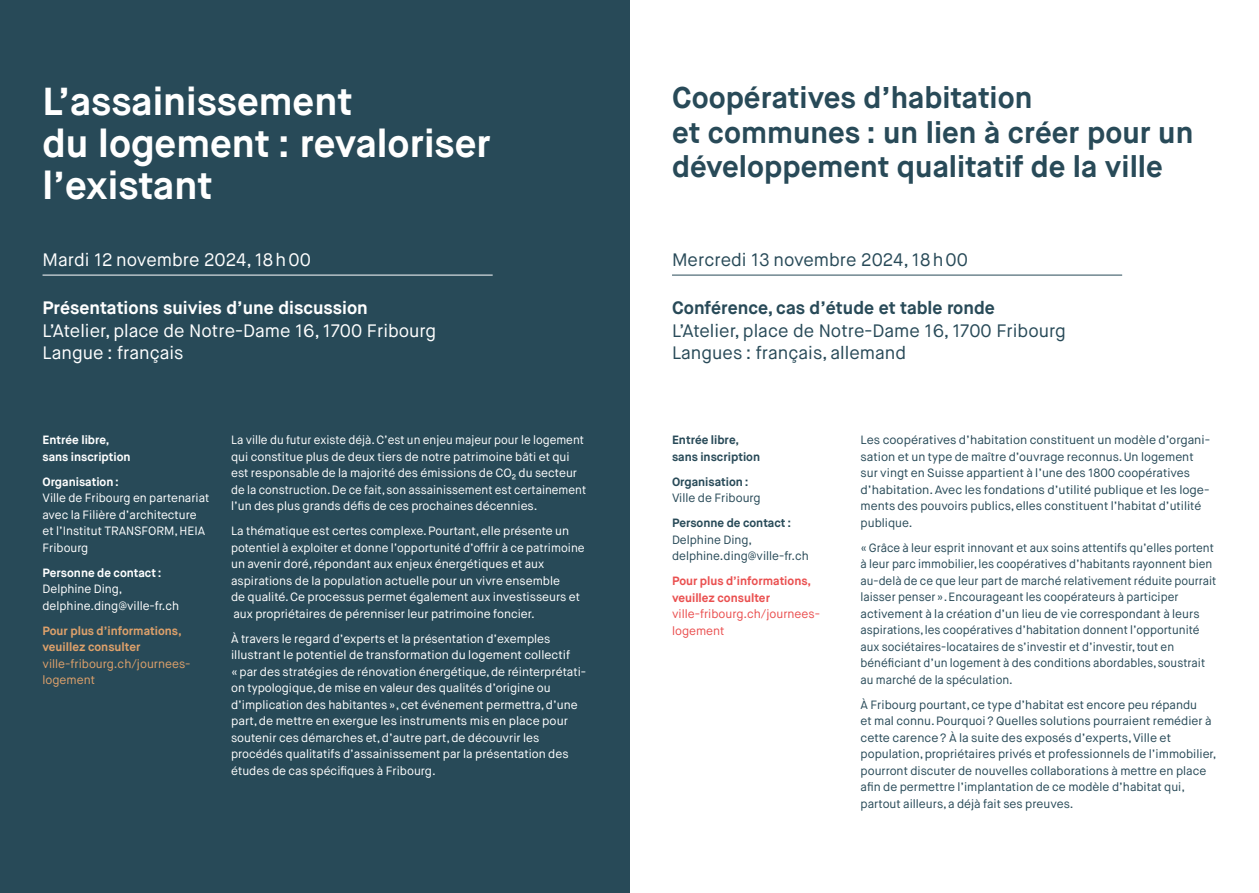
<style>
.page{position:relative;width:1259px;height:893px;background:#fff}
.page>*{position:absolute;margin:0;border:0;box-sizing:border-box;transform-origin:0 0}
.t1{font:700 39px/42px "Maison Neue";color:#fff}
.t2{font:700 30px/34.5px "Maison Neue";color:#284a58}
.t3{font:18px/22.5px "Maison Neue";color:#284a58}
.t4{font:18px/22.5px "Maison Neue";color:#fff}
.t5{font:700 18px "Maison Neue";color:#fff}
.t6{font:700 18px "Maison Neue";color:#284a58}
.t7{font:12px/16.5px "Maison Neue";color:#284a58}
.t8{font:12px/16.5px "Maison Neue";color:#fff}
.t9{font:700 12px/16.5px "Maison Neue";color:#fff}
.t10{font:700 12px/16.5px "Maison Neue";color:#284a58}
.t11{font:700 12px/16.5px "Maison Neue";color:#dea16b}
.t12{font:700 12px/16.5px "Maison Neue";color:#ea5050}
.t13{font:12px/16.5px "Maison Neue";color:#dea16b}
.t14{font:12px/16.5px "Maison Neue";color:#ea5050}
</style>
<div class="page">
<div style="left:0;top:0;width:629px;height:893px;background:#284a58"></div>
<hr style="left:43px;top:275px;width:450px;height:1px;background:#fff">
<hr style="left:672px;top:275px;width:450px;height:1px;background:#284a58">
<h1 class="t1" style="left:43px;top:81px;width:450px">L’assainissement<br>du logement : revaloriser l’existant</h1>
<h3 class="t4" style="left:43px;top:249px;width:270px">Mardi 12 novembre 2024, 18h00</h3>
<h3 class="t5" style="left:43px;top:297px;width:327px">Présentations suivies d’une discussion</h3>
<h3 class="t4" style="left:43px;top:319px;width:395px">L’Atelier, place de Notre-Dame 16, 1700 Fribourg<br>Langue : français</h3>
<p class="t9" style="left:43px;top:432px;width:90px">Entrée libre, sans inscription</p>
<p class="t9" style="left:43px;top:473px;width:78px">Organisation :</p>
<p class="t8" style="left:43px;top:490px;width:168px">Ville de Fribourg en partenariat avec la Filière d’architecture et l’Institut TRANSFORM, HEIA<br>Fribourg</p>
<p class="t9" style="left:43px;top:564px;width:120px">Personne de contact :</p>
<p class="t8" style="left:43px;top:581px;width:138px">Delphine Ding, delphine.ding@ville-fr.ch</p>
<p class="t11" style="left:43px;top:622px;width:141px">Pour plus d’informations, veuillez consulter</p>
<p class="t13" style="left:43px;top:655px;width:149px">ville-fribourg.ch/journees&shy;logement</p>
<p class="t8" style="left:231px;top:432px;width:357px">La ville du futur existe déjà. C’est un enjeu majeur pour le logement qui constitue plus de deux tiers de notre patrimoine bâti et qui est responsable de la majorité des émissions de CO₂ du secteur de la construction. De ce fait, son assainissement est certainement l’un des plus grands défis de ces prochaines décennies.</p>
<p class="t8" style="left:231px;top:523px;width:355px">La thématique est certes complexe. Pourtant, elle présente un potentiel à exploiter et donne l’opportunité d’offrir à ce patrimoine un avenir doré, répondant aux enjeux énergétiques et aux aspirations de la population actuelle pour un vivre ensemble<br>de qualité. Ce processus permet également aux investisseurs et aux propriétaires de pérenniser leur patrimoine foncier.</p>
<p class="t8" style="left:231px;top:630px;width:356px">À travers le regard d’experts et la présentation d’exemples illustrant le potentiel de transformation du logement collectif<br>« par des stratégies de rénovation énergétique, de réinterprétati&shy;on typologique, de mise en valeur des qualités d’origine ou d’implication des habitantes », cet événement permettra, d’une part, de mettre en exergue les instruments mis en place pour soutenir ces démarches et, d’autre part, de découvrir les procédés qualitatifs d’assainissement par la présentation des études de cas spécifiques à Fribourg.</p>
<h2 class="t2" style="left:672px;top:81px;width:523px">Coopératives d’habitation<br>et communes : un lien à créer pour un développement qualitatif de la ville</h2>
<h3 class="t3" style="left:672px;top:249px;width:297px">Mercredi 13 novembre 2024, 18h00</h3>
<h3 class="t6" style="left:672px;top:297px;width:324px">Conférence, cas d’étude et table ronde</h3>
<h3 class="t3" style="left:672px;top:319px;width:395px">L’Atelier, place de Notre-Dame 16, 1700 Fribourg<br>Langues : français, allemand</h3>
<p class="t10" style="left:672px;top:432px;width:90px">Entrée libre, sans inscription</p>
<p class="t10" style="left:672px;top:473px;width:78px">Organisation :</p>
<p class="t7" style="left:672px;top:490px;width:90px">Ville de Fribourg</p>
<p class="t10" style="left:672px;top:515px;width:120px">Personne de contact :</p>
<p class="t7" style="left:672px;top:531px;width:138px">Delphine Ding, delphine.ding@ville-fr.ch</p>
<p class="t12" style="left:672px;top:573px;width:141px">Pour plus d’informations, veuillez consulter</p>
<p class="t14" style="left:672px;top:606px;width:149px">ville-fribourg.ch/journees&shy;logement</p>
<p class="t7" style="left:860px;top:432px;width:351px">Les coopératives d’habitation constituent un modèle d’organi&shy;sation et un type de maître d’ouvrage reconnus. Un logement sur vingt en Suisse appartient à l’une des 1800 coopératives d’habitation. Avec les fondations d’utilité publique et les loge&shy;ments des pouvoirs publics, elles constituent l’habitat d’utilité publique.</p>
<p class="t7" style="left:860px;top:539px;width:357px">« Grâce à leur esprit innovant et aux soins attentifs qu’elles portent à leur parc immobilier, les coopératives d’habitants rayonnent bien au-delà de ce que leur part de marché relativement réduite pourrait laisser penser ». Encourageant les coopérateurs à participer activement à la création d’un lieu de vie correspondant à leurs aspirations, les coopératives d’habitation donnent l’opportunité aux sociétaires-locataires de s’investir et d’investir, tout en bénéficiant d’un logement à des conditions abordables, soustrait au marché de la spéculation.</p>
<p class="t7" style="left:860px;top:696px;width:357px">À Fribourg pourtant, ce type d’habitat est encore peu répandu<br>et mal connu. Pourquoi ? Quelles solutions pourraient remédier à cette carence ? À la suite des exposés d’experts, Ville et population, propriétaires privés et professionnels de l’immobilier, pourront discuter de nouvelles collaborations à mettre en place afin de permettre l’implantation de ce modèle d’habitat qui, partout ailleurs, a déjà fait ses preuves.</p>
</div>
